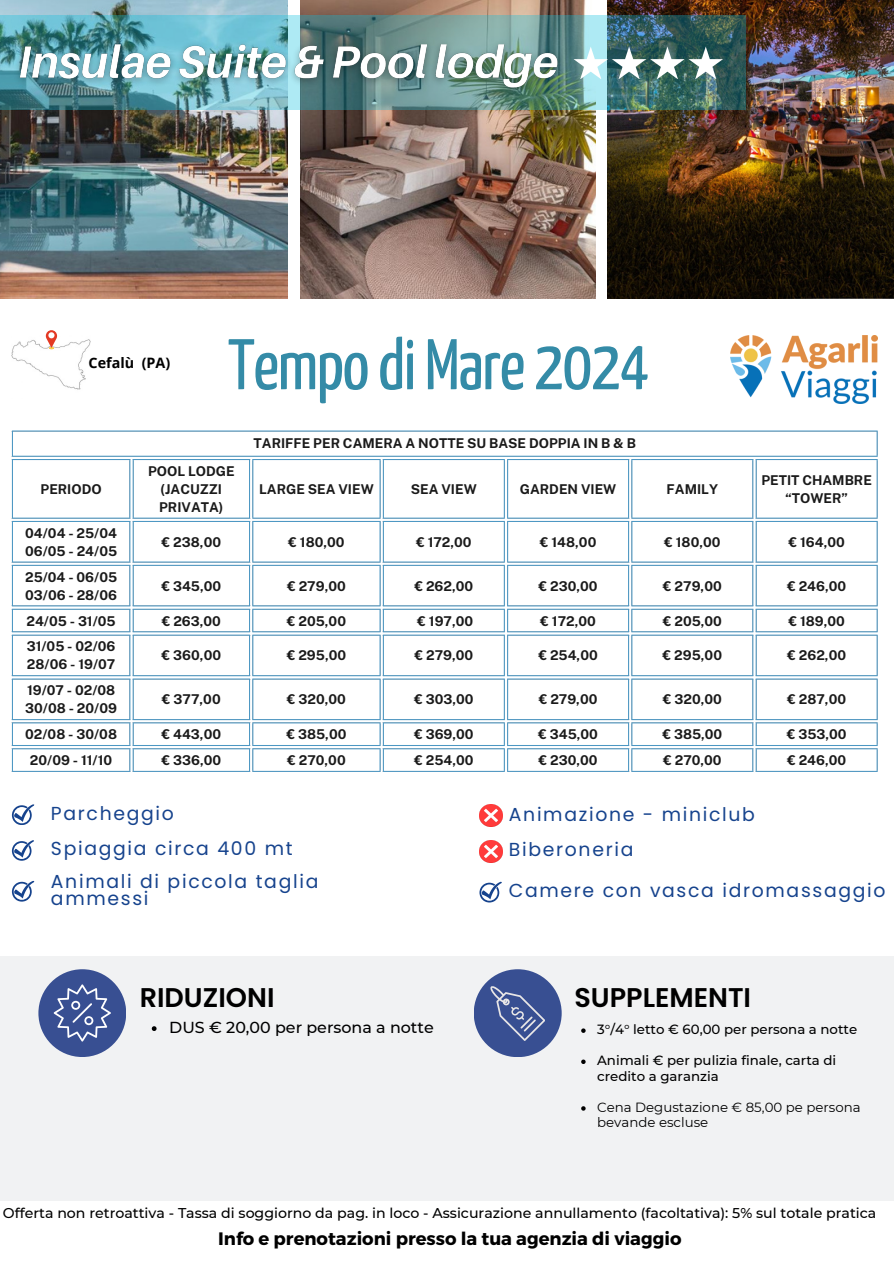
<style>
.page{position:relative;width:894px;height:1264px;background:#fff}
.page>*{position:absolute;margin:0;border:0;box-sizing:border-box;transform-origin:0 0}
.t1{font:71.55px "Yanone Kaffeesatz";letter-spacing:-.02em;color:#348ba7}
.t2{font:600 27px "Poppins";color:#000}
.t3{font:18.75px/17.1px "Poppins";letter-spacing:.09em;color:#16438d}
.t4{font:700 18px "Montserrat";color:#000}
.t5{font:500 15.9px "Montserrat";color:#000}
.t6{font:700 14.4px "Open Sans";color:#000}
.t7{font:500 14.1px "Montserrat";color:#000}
.t8{font:700 13.5px/18px "Public Sans";color:#000}
.t9{font:500 13.35px/15.6px "Montserrat";color:#000}
.t10{font:13.35px/15.6px "Montserrat";color:#000}
</style>
<div class="page">
<img style="left:0;top:0;width:287px;height:298px">
<img style="left:300px;top:0;width:295px;height:298px">
<img style="left:607px;top:0;width:286px;height:298px">
<img style="left:0;top:16px;width:745px;height:94px">
<svg style="left:12px;top:430px;width:865px;height:342px"></svg>
<div style="left:0;top:956px;width:893px;height:244px;background:#f1f2f3"></div>
<div style="left:38px;top:969px;width:88px;height:88px;background:#384f92;border-radius:50%"></div>
<svg style="left:54px;top:984px;width:57px;height:57px"></svg>
<div style="left:473px;top:969px;width:88px;height:88px;background:#384f92;border-radius:50%"></div>
<svg style="left:490px;top:986px;width:54px;height:54px"></svg>
<svg style="left:12px;top:804px;width:22px;height:20px"></svg>
<svg style="left:12px;top:840px;width:22px;height:20px"></svg>
<svg style="left:573px;top:47px;width:149px;height:32px"></svg>
<img style="left:479px;top:840px;width:23px;height:22px">
<img style="left:479px;top:804px;width:23px;height:22px">
<svg style="left:12px;top:880px;width:22px;height:21px"></svg>
<img style="left:730px;top:335px;width:146px;height:69px">
<img style="left:9px;top:33px;width:561px;height:68px">
<svg style="left:152px;top:1026px;width:4px;height:4px"></svg>
<svg style="left:581px;top:1028px;width:4px;height:4px"></svg>
<svg style="left:581px;top:1059px;width:4px;height:4px"></svg>
<svg style="left:581px;top:1106px;width:4px;height:4px"></svg>
<img style="left:12px;top:335px;width:79px;height:55px">
<svg style="left:46px;top:330px;width:11px;height:19px"></svg>
<svg style="left:479px;top:881px;width:22px;height:21px"></svg>
<p class="t6" style="left:89px;top:353px;width:83px">Cefalù (PA)</p>
<p class="t1" style="left:228px;top:336px;width:422px">TempodiMare 2024</p>
<p class="t8" style="left:253px;top:434px;width:383px">TARIFFE PER CAMERA A NOTTE SU BASE DOPPIA IN B &amp; B</p>
<p class="t8" style="left:40px;top:480px;width:63px">PERIODO</p>
<p class="t8" style="left:148px;top:462px;width:88px;text-align:center">POOL LODGE (JACUZZI<br>PRIVATA)</p>
<p class="t8" style="left:259px;top:480px;width:116px">LARGE SEA VIEW</p>
<p class="t8" style="left:411px;top:480px;width:67px">SEA VIEW</p>
<p class="t8" style="left:519px;top:480px;width:98px">GARDEN VIEW</p>
<p class="t8" style="left:666px;top:480px;width:53px">FAMILY</p>
<p class="t8" style="left:761px;top:471px;width:112px;text-align:center">PETIT CHAMBRE “TOWER”</p>
<p class="t8" style="left:25px;top:524px;width:93px">04/04 - 25/04<br>06/05 - 24/05</p>
<p class="t8" style="left:161px;top:533px;width:61px">€ 238,00</p>
<p class="t8" style="left:288px;top:533px;width:58px">€ 180,00</p>
<p class="t8" style="left:416px;top:533px;width:57px">€ 172,00</p>
<p class="t8" style="left:539px;top:533px;width:58px">€ 148,00</p>
<p class="t8" style="left:664px;top:533px;width:58px">€ 180,00</p>
<p class="t8" style="left:788px;top:533px;width:58px">€ 164,00</p>
<p class="t8" style="left:25px;top:567px;width:93px">25/04 - 06/05<br>03/06 - 28/06</p>
<p class="t8" style="left:161px;top:576px;width:61px">€ 345,00</p>
<p class="t8" style="left:287px;top:576px;width:60px">€ 279,00</p>
<p class="t8" style="left:414px;top:576px;width:60px">€ 262,00</p>
<p class="t8" style="left:538px;top:576px;width:61px">€ 230,00</p>
<p class="t8" style="left:662px;top:576px;width:60px">€ 279,00</p>
<p class="t8" style="left:786px;top:576px;width:61px">€ 246,00</p>
<p class="t8" style="left:27px;top:611px;width:91px">24/05 - 31/05</p>
<p class="t8" style="left:162px;top:611px;width:61px">€ 263,00</p>
<p class="t8" style="left:287px;top:611px;width:61px">€ 205,00</p>
<p class="t8" style="left:417px;top:611px;width:57px">€ 197,00</p>
<p class="t8" style="left:540px;top:611px;width:57px">€ 172,00</p>
<p class="t8" style="left:662px;top:611px;width:61px">€ 205,00</p>
<p class="t8" style="left:788px;top:611px;width:58px">€ 189,00</p>
<p class="t8" style="left:27px;top:637px;width:90px">31/05 - 02/06<br>28/06 - 19/07</p>
<p class="t8" style="left:162px;top:646px;width:61px">€ 360,00</p>
<p class="t8" style="left:286px;top:646px;width:61px">€ 295,00</p>
<p class="t8" style="left:414px;top:646px;width:60px">€ 279,00</p>
<p class="t8" style="left:538px;top:646px;width:61px">€ 254,00</p>
<p class="t8" style="left:662px;top:646px;width:61px">€ 295,00</p>
<p class="t8" style="left:787px;top:646px;width:60px">€ 262,00</p>
<p class="t8" style="left:25px;top:681px;width:93px">19/07 - 02/08<br>30/08 - 20/09</p>
<p class="t8" style="left:162px;top:690px;width:60px">€ 377,00</p>
<p class="t8" style="left:287px;top:690px;width:61px">€ 320,00</p>
<p class="t8" style="left:414px;top:690px;width:61px">€ 303,00</p>
<p class="t8" style="left:538px;top:690px;width:60px">€ 279,00</p>
<p class="t8" style="left:662px;top:690px;width:61px">€ 320,00</p>
<p class="t8" style="left:787px;top:690px;width:60px">€ 287,00</p>
<p class="t8" style="left:25px;top:725px;width:93px">02/08 - 30/08</p>
<p class="t8" style="left:161px;top:725px;width:61px">€ 443,00</p>
<p class="t8" style="left:286px;top:725px;width:61px">€ 385,00</p>
<p class="t8" style="left:414px;top:725px;width:61px">€ 369,00</p>
<p class="t8" style="left:538px;top:725px;width:61px">€ 345,00</p>
<p class="t8" style="left:662px;top:725px;width:61px">€ 385,00</p>
<p class="t8" style="left:786px;top:725px;width:61px">€ 353,00</p>
<p class="t8" style="left:30px;top:751px;width:84px">20/09 - 11/10</p>
<p class="t8" style="left:161px;top:751px;width:61px">€ 336,00</p>
<p class="t8" style="left:287px;top:751px;width:60px">€ 270,00</p>
<p class="t8" style="left:414px;top:751px;width:61px">€ 254,00</p>
<p class="t8" style="left:538px;top:751px;width:61px">€ 230,00</p>
<p class="t8" style="left:663px;top:751px;width:60px">€ 270,00</p>
<p class="t8" style="left:786px;top:751px;width:61px">€ 246,00</p>
<p class="t3" style="left:51px;top:804px;width:124px">Parcheggio</p>
<p class="t3" style="left:51px;top:840px;width:243px">Spiaggia circa 400 mt</p>
<p class="t3" style="left:51px;top:872px;width:269px">Animali di piccola taglia ammessi</p>
<p class="t2" style="left:140px;top:978px;width:136px">RIDUZIONI</p>
<p class="t5" style="left:169px;top:1017px;width:266px">DUS € 20,00 per persona a notte</p>
<p class="t3" style="left:508px;top:805px;width:247px">Animazione - miniclub</p>
<p class="t3" style="left:508px;top:841px;width:126px">Biberoneria</p>
<p class="t3" style="left:508px;top:881px;width:378px">Camere con vasca idromassaggio</p>
<p class="t2" style="left:574px;top:978px;width:178px">SUPPLEMENTI</p>
<p class="t9" style="left:597px;top:1021px;width:261px">3°/4° letto € 60,00 per persona a notte</p>
<p class="t9" style="left:597px;top:1052px;width:240px">Animali € per pulizia finale, carta di credito a garanzia</p>
<p class="t10" style="left:597px;top:1099px;width:265px">Cena Degustazione € 85,00 pe persona bevande escluse</p>
<p class="t7" style="left:3px;top:1204px;width:874px">Offerta non retroattiva - Tassa di soggiorno da pag. in loco - Assicurazione annullamento (facoltativa): 5% sul totale pratica</p>
<h6 class="t4" style="left:218px;top:1226px;width:464px">Info e prenotazioni presso la tua agenzia di viaggio</h6>
</div>
